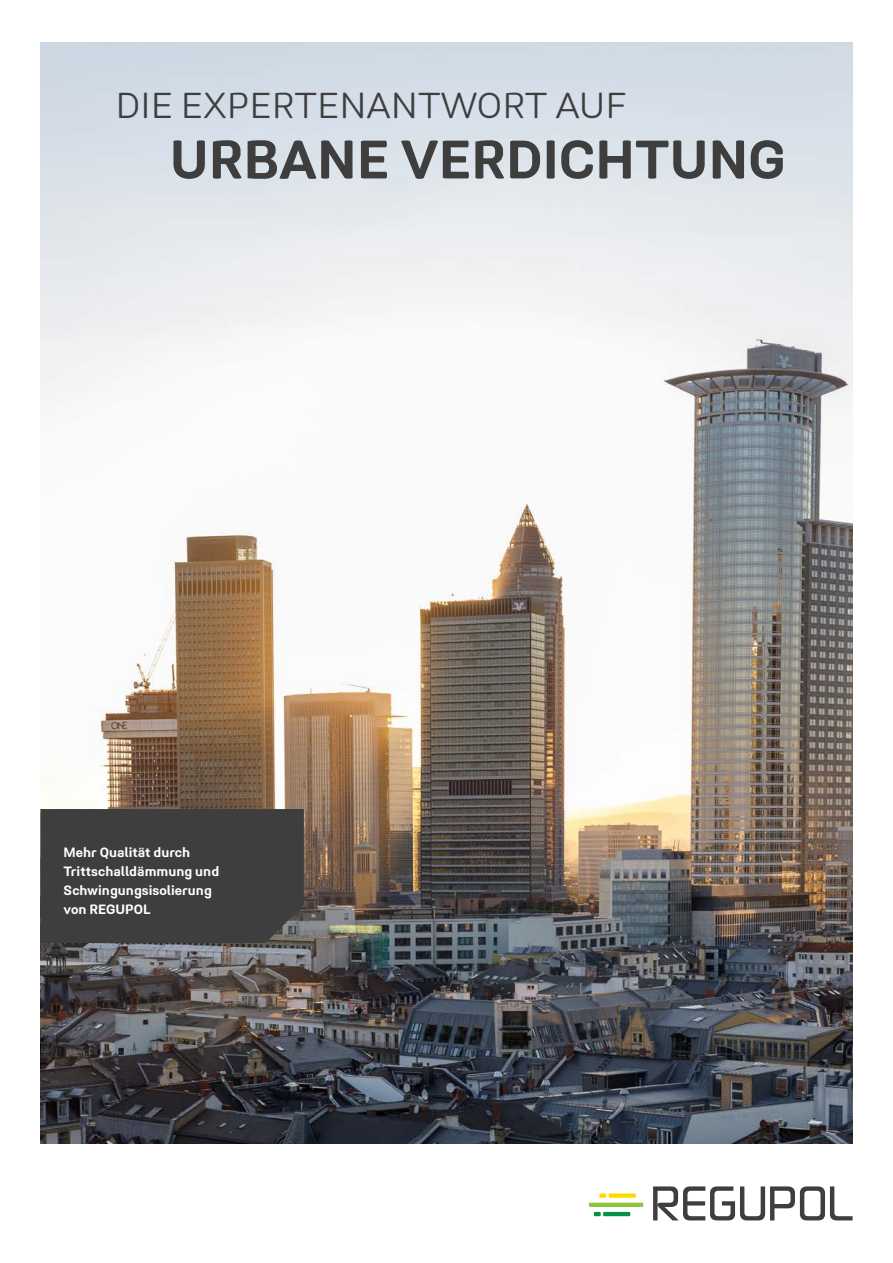
<style>
.page{position:relative;width:893px;height:1263px;background:#fff}
.page>*{position:absolute;margin:0;border:0;box-sizing:border-box;transform-origin:0 0}
.t1{font:700 54px "Midpoint Pro";color:#3e3e3f}
.t2{font:300 36px "Midpoint Pro";color:#3e3e3f}
.t3{font:700 13.5px/19.2px "Midpoint Pro";color:#fff}
</style>
<div class="page">
<img style="left:40px;top:43px;width:813px;height:1101px">
<svg style="left:653px;top:1186px;width:200px;height:34px"></svg>
<hr style="left:589px;top:1203px;width:54px;height:4px;background:#8bc63e">
<hr style="left:603px;top:1212px;width:27px;height:4px;background:#009247">
<svg style="left:594px;top:1212px;width:7px;height:4px"></svg>
<div style="left:609px;top:1193px;width:27px;height:5px;background:#ffdc01"></div>
<svg style="left:599px;top:1193px;width:7px;height:5px"></svg>
<div style="left:40px;top:809px;width:264px;height:134px;background:#3e3e3f"></div>
<h2 class="t2" style="left:116px;top:84px;width:513px">DIE EXPERTENANTWORT AUF</h2>
<h1 class="t1" style="left:170px;top:126px;width:617px">URBANE VERDICHTUNG</h1>
<p class="t3" style="left:64px;top:842px;width:157px">Mehr Qualität durch<br>Trittschalldämmung und<br>Schwingungsisolierung von REGUPOL</p>
</div>
